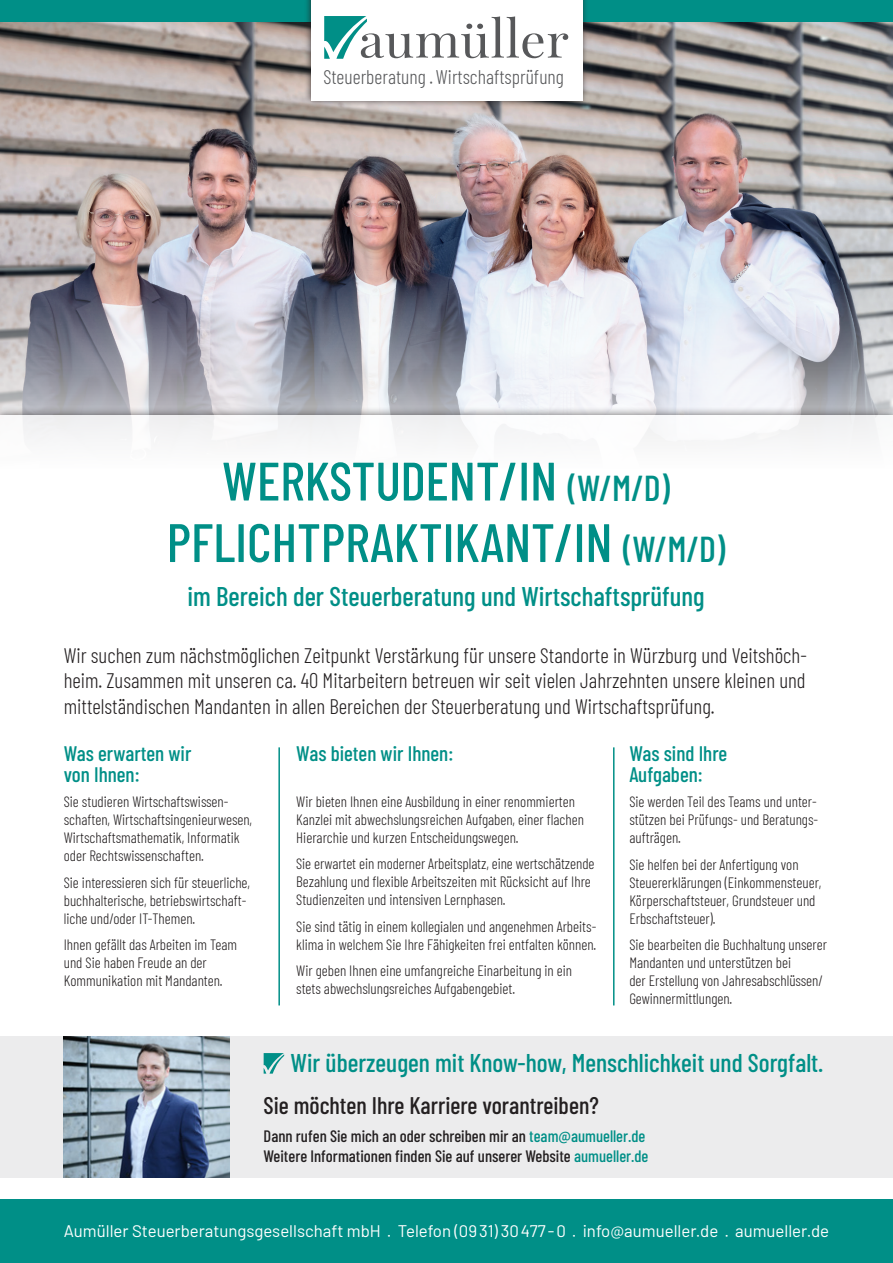
<style>
.page{position:relative;width:893px;height:1263px;background:#fff}
.page>*{position:absolute;margin:0;border:0;box-sizing:border-box;transform-origin:0 0}
.t1{font:500 54px/61.5px "Barlow Condensed";color:#008f87;text-align:center}
.t2{font:500 27px "Barlow Condensed";color:#008f87}
.t3{font:500 25.65px "Barlow Condensed";color:#008f87}
.t4{font:500 24px "Barlow Condensed";color:#231f20}
.t5{font:300 21px/25.2px "Barlow Condensed";color:#231f20;text-align:justify}
.t6{font:500 21px/21px "Barlow Condensed";color:#008f87}
.t7{font:300 19.8px "Barlow Condensed";color:#57585a}
.Text{font:16.8px "Barlow";color:#fff}
.t8{font:500 16.5px "Barlow Condensed";color:#231f20}
.t9{font:300 15px/18px "Barlow Condensed";color:#231f20}
.s1{font-size:36px}
.s2{color:#008f87}
</style>
<div class="page">
<img style="left:0;top:21px;width:893px;height:385px">
<div style="left:0;top:415px;width:893px;height:805px;background:linear-gradient(to bottom,#fff,#f4f4f4)"></div>
<div style="left:0;top:0;width:893px;height:21px;background:#008f87"></div>
<div style="left:0;top:1199px;width:893px;height:64px;background:#008f87"></div>
<div style="left:304px;top:0;width:284px;height:107px;background:#231f20;opacity:.75"></div>
<div style="left:311px;top:0;width:271px;height:101px;background:#fff"></div>
<svg style="left:324px;top:16px;width:244px;height:43px"></svg>
<hr style="left:278px;top:747px;width:2px;height:258px;background:#008f87">
<hr style="left:613px;top:747px;width:1px;height:258px;background:#008f87">
<img style="left:64px;top:1036px;width:166px;height:142px">
<svg style="left:264px;top:1053px;width:20px;height:21px"></svg>
<p class="t7" style="left:323px;top:62px;width:242px">Steuerberatung . Wirtschaftsprüfung</p>
<p class="t1" style="left:167px;top:446px;width:560px">WERKSTUDENT/IN <span class="s1">(W/M/D)<br></span>PFLICHTPRAKTIKANT/IN <span class="s1">(W/M/D)</span></p>
<p class="t2" style="left:187px;top:576px;width:519px">im Bereich der Steuerberatung und Wirtschaftsprüfung</p>
<p class="t5" style="left:64px;top:641px;width:744px">Wir suchen zum nächstmöglichen Zeitpunkt Verstärkung für unsere Standorte in Würzburg und Veitshöch&shy;heim. Zusammen mit unseren ca. 40 Mitarbeitern betreuen wir seit vielen Jahrzehnten unsere kleinen und mittelständischen Mandanten in allen Bereichen der Steuerberatung und Wirtschaftsprüfung.</p>
<p class="t6" style="left:64px;top:741px;width:129px">Was erwarten wir von Ihnen:</p>
<p class="t9" style="left:64px;top:792px;width:190px">Sie studieren Wirtschaftswissen&shy;schaften, Wirtschaftsingenieurwesen, Wirtschaftsmathematik, Informatik oder Rechtswissenschaften.</p>
<p class="t9" style="left:64px;top:872px;width:188px">Sie interessieren sich für steuerliche, buchhalterische, betriebswirtschaft&shy;liche und/oder IT-Themen.</p>
<p class="t9" style="left:64px;top:935px;width:175px">Ihnen gefällt das Arbeiten im Team und Sie haben Freude an der<br>Kommunikation mit Mandanten.</p>
<p class="t6" style="left:296px;top:741px;width:159px">Was bieten wir Ihnen:</p>
<p class="t9" style="left:296px;top:791px;width:289px">Wir bieten Ihnen eine Ausbildung in einer renommierten<br>Kanzlei mit abwechslungsreichen Aufgaben, einer flachen<br>Hierarchie und kurzen Entscheidungswegen.</p>
<p class="t9" style="left:296px;top:854px;width:300px">Sie erwartet ein moderner Arbeitsplatz, eine wertschätzende<br>Bezahlung und flexible Arbeitszeiten mit Rücksicht auf Ihre<br>Studienzeiten und intensiven Lernphasen.</p>
<p class="t9" style="left:296px;top:916px;width:302px">Sie sind tätig in einem kollegialen und angenehmen Arbeits&shy;klima in welchem Sie Ihre Fähigkeiten frei entfalten können.</p>
<p class="t9" style="left:296px;top:961px;width:277px">Wir geben Ihnen eine umfangreiche Einarbeitung in ein stets abwechslungsreiches Aufgabengebiet.</p>
<p class="t6" style="left:629px;top:741px;width:100px">Was sind Ihre<br>Aufgaben:</p>
<p class="t9" style="left:629px;top:792px;width:190px;text-align:justify">Sie werden Teil des Teams und unter&shy;stützen bei Prüfungs- und Beratungs&shy;aufträgen.</p>
<p class="t9" style="left:629px;top:854px;width:194px">Sie helfen bei der Anfertigung von Steuererklärungen (Einkommensteuer, Körperschaftsteuer, Grundsteuer und Erbschaftsteuer).</p>
<p class="t9" style="left:629px;top:935px;width:199px">Sie bearbeiten die Buchhaltung unserer Mandanten und unterstützen bei<br>der Erstellung von Jahresabschlüssen/ Gewinnermittlungen.</p>
<p class="t3" style="left:291px;top:1045px;width:534px">Wir überzeugen mit Know-how, Menschlichkeit und Sorgfalt.</p>
<p class="t4" style="left:264px;top:1088px;width:337px">Sie möchten Ihre Karriere vorantreiben?</p>
<p class="t8" style="left:264px;top:1124px;width:383px">Dann rufen Sie mich an oder schreiben mir an <span class="s2">team@aumueller.de</span></p>
<p class="t8" style="left:264px;top:1144px;width:386px">Weitere Informationen finden Sie auf unserer Website <span class="s2">aumueller.de</span></p>
<p class="Text" style="left:64px;top:1219px;width:767px">Aumüller Steuerberatungsgesellschaft mbH . Telefon (0931) 30477 -0 . info@aumueller.de . aumueller.de</p>
</div>
